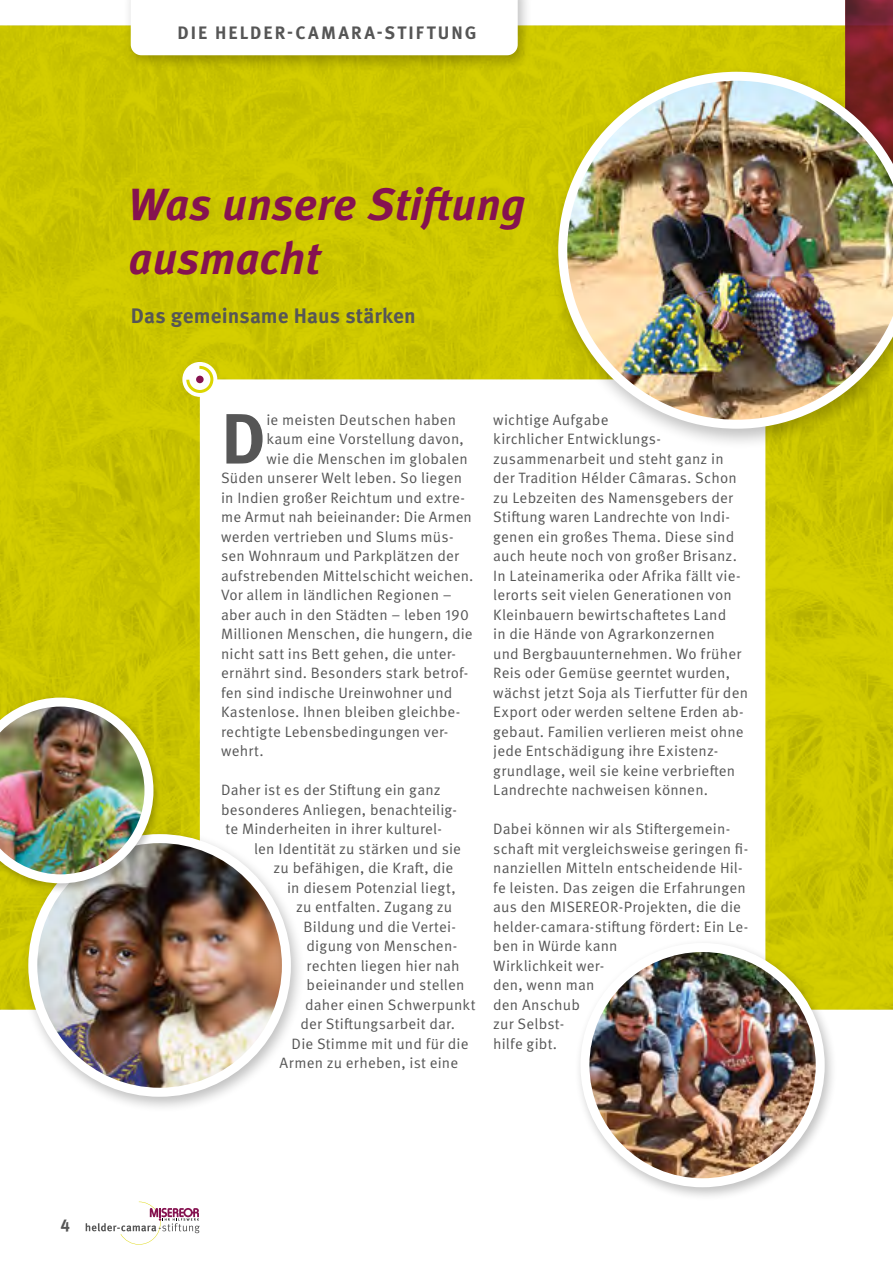
<style>
.page{position:relative;width:893px;height:1263px;background:#fff}
.page>*{position:absolute;margin:0;border:0;box-sizing:border-box;transform-origin:0 0}
.t1{font:700 71.1px "Meta Pro";color:#565656}
.t2{font:italic 700 45px/54px "Meta Pro";color:#851250}
.t3{font:700 21px "Meta Pro";letter-spacing:.01em;color:#565656}
.t4{font:700 18px "Meta Pro";letter-spacing:.115em;color:#565656}
.t5{font:700 17.1px "Meta Pro";color:#565656}
.t6{font:15px/19.5px "Meta Pro Norm";letter-spacing:.01em;color:#565656}
</style>
<div class="page">
<img style="left:0;top:26px;width:893px;height:984px">
<img style="left:845px;top:0;width:48px;height:65px">
<svg style="left:86px;top:1201px;width:114px;height:43px"></svg>
<div style="left:122px;top:0;width:410px;height:72px;background:#000;opacity:.25"></div>
<svg style="left:131px;top:0;width:387px;height:55px"></svg>
<svg style="left:200px;top:379px;width:565px;height:631px"></svg>
<div style="left:573px;top:938px;width:264px;height:264px;background:#000;opacity:.25"></div>
<img style="left:585px;top:947px;width:235px;height:236px;border-radius:118px">
<div style="left:580px;top:943px;width:245px;height:244px;border:9px solid #fff;border-radius:50%"></div>
<div style="left:548px;top:65px;width:345px;height:385px;background:#000;opacity:.25"></div>
<img style="left:558px;top:72px;width:335px;height:357px">
<div style="left:20px;top:828px;width:285px;height:285px;background:#000;opacity:.25"></div>
<img style="left:33px;top:838px;width:253px;height:254px;border-radius:127px">
<div style="left:28px;top:834px;width:263px;height:263px;border:9px solid #fff;border-radius:50%"></div>
<svg style="left:182px;top:362px;width:35px;height:35px"></svg>
<div style="left:186px;top:366px;width:28px;height:27px;border:3px solid #dcd600;border-radius:50%"></div>
<div style="left:196px;top:376px;width:8px;height:7px;background:#851250;border-radius:50%"></div>
<div style="left:0;top:694px;width:162px;height:199px;background:#000;opacity:.25"></div>
<img style="left:0;top:697px;width:153px;height:186px">
<p class="t5" style="left:61px;top:1212px;width:11px">4</p>
<p class="t4" style="left:178px;top:19px;width:301px">DIE HELDER-CAMARA-STIFTUNG</p>
<h2 class="t2" style="left:129px;top:174px;width:399px">Was unsere Stiftung ausmacht</h2>
<h3 class="t3" style="left:131px;top:300px;width:287px">Das gemeinsame Haus stärken</h3>
<h1 class="t1" style="left:221px;top:383px;width:46px">D</h1>
<p class="t6" style="left:266px;top:409px;width:191px">ie meisten Deutschen haben</p>
<p class="t6" style="left:266px;top:428px;width:199px">kaum eine Vorstellung davon,</p>
<p class="t6" style="left:266px;top:448px;width:203px">wie die Menschen im globalen</p>
<p class="t6" style="left:221px;top:467px;width:242px">Süden unserer Welt leben. So liegen</p>
<p class="t6" style="left:221px;top:487px;width:245px">in Indien großer Reichtum und extre-</p>
<p class="t6" style="left:221px;top:506px;width:252px">me Armut nah beieinander: Die Armen</p>
<p class="t6" style="left:221px;top:526px;width:234px">werden vertrieben und Slums müs-</p>
<p class="t6" style="left:221px;top:545px;width:239px">sen Wohnraum und Parkplätzen der</p>
<p class="t6" style="left:221px;top:565px;width:254px">aufstrebenden Mittelschicht weichen.</p>
<p class="t6" style="left:221px;top:584px;width:232px">Vor allem in ländlichen Regionen –</p>
<p class="t6" style="left:221px;top:604px;width:249px">aber auch in den Städten – leben 190</p>
<p class="t6" style="left:221px;top:623px;width:253px">Millionen Menschen, die hungern, die</p>
<p class="t6" style="left:221px;top:643px;width:236px">nicht satt ins Bett gehen, die unter-</p>
<p class="t6" style="left:221px;top:662px;width:249px">ernährt sind. Besonders stark betrof-</p>
<p class="t6" style="left:221px;top:682px;width:233px">fen sind indische Ureinwohner und</p>
<p class="t6" style="left:221px;top:701px;width:241px">Kastenlose. Ihnen bleiben gleichbe-</p>
<p class="t6" style="left:221px;top:721px;width:229px">rechtigte Lebensbedingungen ver-</p>
<p class="t6" style="left:221px;top:740px;width:44px">wehrt.</p>
<p class="t6" style="left:221px;top:779px;width:221px">Daher ist es der Stiftung ein ganz</p>
<p class="t6" style="left:221px;top:799px;width:237px">besonderes Anliegen, benachteilig-</p>
<p class="t6" style="left:226px;top:818px;width:218px">te Minderheiten in ihrer kulturel-</p>
<p class="t6" style="left:254px;top:838px;width:208px">len Identität zu stärken und sie</p>
<p class="t6" style="left:274px;top:857px;width:181px">zu befähigen, die Kraft, die</p>
<p class="t6" style="left:287px;top:877px;width:170px">in diesem Potenzial liegt,</p>
<p class="t6" style="left:296px;top:896px;width:158px">zu entfalten. Zugang zu</p>
<p class="t6" style="left:304px;top:916px;width:154px">Bildung und die Vertei-</p>
<p class="t6" style="left:307px;top:935px;width:152px">digung von Menschen-</p>
<p class="t6" style="left:307px;top:955px;width:155px">rechten liegen hier nah</p>
<p class="t6" style="left:307px;top:974px;width:159px">beieinander und stellen</p>
<p class="t6" style="left:305px;top:994px;width:172px">daher einen Schwerpunkt</p>
<p class="t6" style="left:301px;top:1013px;width:156px">der Stiftungsarbeit dar.</p>
<p class="t6" style="left:292px;top:1033px;width:178px">Die Stimme mit und für die</p>
<p class="t6" style="left:280px;top:1052px;width:180px">Armen zu erheben, ist eine</p>
<p class="t6" style="left:493px;top:409px;width:256px">wichtige Aufgabe<br>kirchlicher Entwicklungs&shy;zusammenarbeit und steht ganz in der Tradition Hélder Câmaras. Schon zu Lebzeiten des Namensgebers der Stiftung waren Landrechte von Indi&shy;genen ein großes Thema. Diese sind auch heute noch von großer Brisanz.<br>In Lateinamerika oder Afrika fällt vie&shy;lerorts seit vielen Generationen von Kleinbauern bewirtschaftetes Land<br>in die Hände von Agrarkonzernen<br>und Bergbauunternehmen. Wo früher Reis oder Gemüse geerntet wurden, wächst jetzt Soja als Tierfutter für den Export oder werden seltene Erden ab&shy;gebaut. Familien verlieren meist ohne jede Entschädigung ihre Existenz&shy;grundlage, weil sie keine verbrieften Landrechte nachweisen können.</p>
<p class="t6" style="left:493px;top:818px;width:256px">Dabei können wir als Stiftergemein&shy;schaft mit vergleichsweise geringen fi&shy;nanziellen Mitteln entscheidende Hil&shy;fe leisten. Das zeigen die Erfahrungen aus den MISEREOR-Projekten, die die helder-camara-stiftung fördert: Ein Le&shy;ben in Würde kann<br>Wirklichkeit wer-<br>den, wenn man<br>den Anschub<br>zur Selbst-<br>hilfe gibt.</p>
</div>
